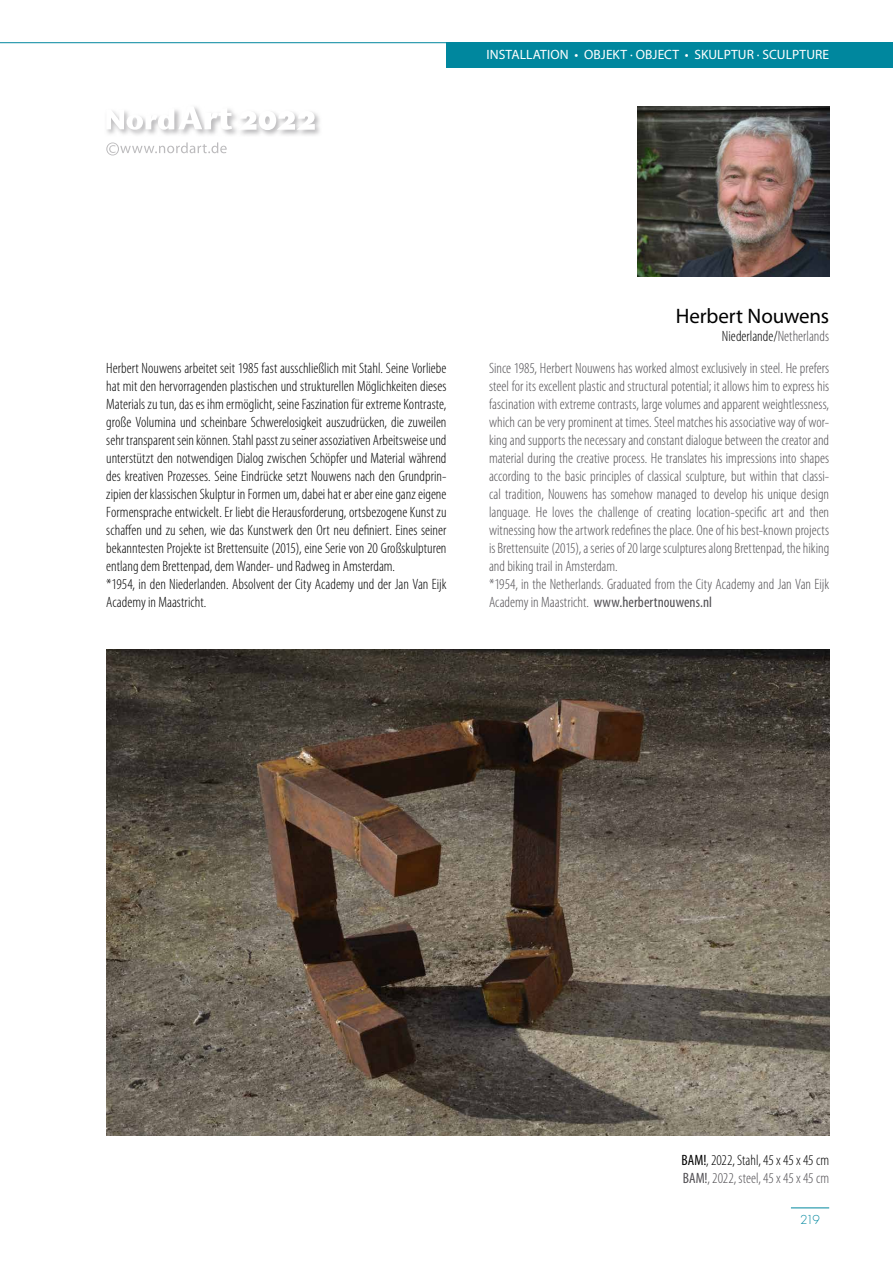
<style>
.page{position:relative;width:893px;height:1263px;background:#fff}
.page>*{position:absolute;margin:0;border:0;box-sizing:border-box;transform-origin:0 0}
.t1{font:21px "Myriad Pro";letter-spacing:-.005em;color:#000}
.t2{font:300 condensed 15px/18px "Myriad Pro";color:#000}
.t3{font:300 condensed 15px/18px "Myriad Pro";color:#514f53}
.t4{font:13.5px "Myriad Pro";letter-spacing:.005em;color:#fff}
.t5{font:300 12px "Futura Std";color:#00879e}
.s1{color:#514f53}
.s2{font-weight:400}
.s3{font-weight:400;color:#514f53}
</style>
<div class="page">
<div style="left:446px;top:43px;width:447px;height:25px;background:#00879e"></div>
<hr style="left:0;top:42px;width:446px;height:1px;background:#00879e">
<hr style="left:791px;top:1207px;width:38px;height:1px;background:#00879e">
<svg style="left:106px;top:130px;width:71px;height:5px"></svg>
<svg style="left:177px;top:111px;width:60px;height:24px"></svg>
<svg style="left:107px;top:107px;width:125px;height:23px"></svg>
<svg style="left:241px;top:113px;width:79px;height:23px"></svg>
<svg style="left:241px;top:111px;width:74px;height:19px"></svg>
<svg style="left:106px;top:142px;width:121px;height:13px"></svg>
<img style="left:638px;top:106px;width:191px;height:170px">
<img style="left:106px;top:650px;width:723px;height:486px">
<p class="t4" style="left:487px;top:46px;width:344px">INSTALLATION • OBJEKT · OBJECT • SKULPTUR · SCULPTURE</p>
<p class="t2" style="left:106px;top:359px;width:342px">Herbert Nouwens arbeitet seit 1985 fast ausschließlich mit Stahl. Seine Vorliebe hat mit den hervorragenden plastischen und strukturellen Möglichkeiten dieses Materials zu tun, das es ihm ermöglicht, seine Faszination für extreme Kontraste, große Volumina und scheinbare Schwerelosigkeit auszudrücken, die zuweilen sehr transparent sein können. Stahl passt zu seiner assoziativen Arbeitsweise und unterstützt den notwendigen Dialog zwischen Schöpfer und Material während des kreativen Prozesses. Seine Eindrücke setzt Nouwens nach den Grundprin&shy;zipien der klassischen Skulptur in Formen um, dabei hat er aber eine ganz eigene Formensprache entwickelt. Er liebt die Herausforderung, ortsbezogene Kunst zu schaffen und zu sehen, wie das Kunstwerk den Ort neu definiert. Eines seiner bekanntesten Projekte ist Brettensuite (2015), eine Serie von 20 Großskulpturen entlang dem Brettenpad, dem Wander- und Radweg in Amsterdam.<br>*1954, in den Niederlanden. Absolvent der City Academy und der Jan Van Eijk Academy in Maastricht.</p>
<h1 class="t1" style="left:676px;top:303px;width:155px">Herbert Nouwens</h1>
<p class="t2" style="left:722px;top:327px;width:109px">Niederlande/<span class="s1">Netherlands</span></p>
<p class="t3" style="left:489px;top:359px;width:342px">Since 1985, Herbert Nouwens has worked almost exclusively in steel. He prefers steel for its excellent plastic and structural potential; it allows him to express his fascination with extreme contrasts, large volumes and apparent weightlessness, which can be very prominent at times. Steel matches his associative way of wor&shy;king and supports the necessary and constant dialogue between the creator and material during the creative process. He translates his impressions into shapes according to the basic principles of classical sculpture, but within that classi&shy;cal tradition, Nouwens has somehow managed to develop his unique design language. He loves the challenge of creating location-specific art and then witnessing how the artwork redefines the place. One of his best-known projects is Brettensuite (2015), a series of 20 large sculptures along Brettenpad, the hiking and biking trail in Amsterdam.<br>*1954, in the Netherlands. Graduated from the City Academy and Jan Van Eijk Academy in Maastricht. <span class="s2">www.herbertnouwens.nl</span></p>
<p class="t2" style="left:682px;top:1151px;width:149px"><span class="s2">BAM!</span>, 2022, Stahl, 45 x 45 x 45 cm<br><span class="s3">BAM!</span><span class="s1">, 2022, steel, 45 x 45 x 45 cm</span></p>
<p class="t5" style="left:800px;top:1212px;width:21px">219</p>
</div>
